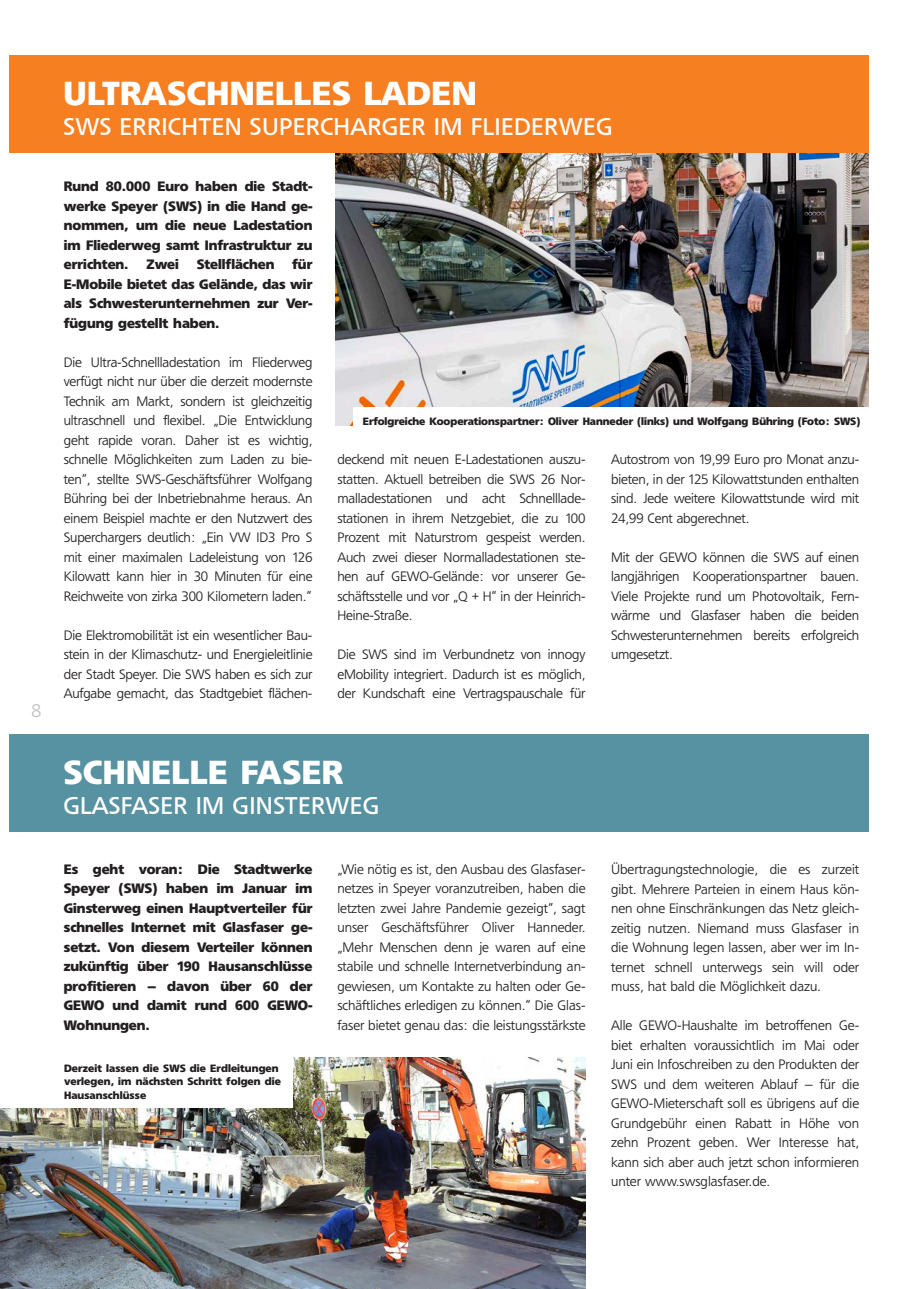
<style>
.page{position:relative;width:906px;height:1289px;background:#fff}
.page>*{position:absolute;margin:0;border:0;box-sizing:border-box;transform-origin:0 0}
.t1{font:700 33px "Freeborn SB";letter-spacing:.015em;color:#fff}
.t2{font:23.85px "Freeborn SB";letter-spacing:.015em;color:#fff}
.t3{font:300 18px "Freeborn SB";color:#bdbfc7}
.t4{font:300 13.5px/19.5px "Freeborn SB";letter-spacing:-.01em;color:#231f20;text-align:justify}
.t5{font:700 13.5px/19.5px "Freeborn SB";color:#231f20;text-align:justify}
.t6{font:700 10.5px/13.5px "Freeborn SB";letter-spacing:.01em;color:#231f20}
</style>
<div class="page">
<img style="left:335px;top:153px;width:533px;height:272px">
<div style="left:9px;top:55px;width:859px;height:98px;background:#f57f21"></div>
<div style="left:9px;top:734px;width:859px;height:97px;background:#5692a1"></div>
<div style="left:353px;top:407px;width:515px;height:31px;background:#fff"></div>
<img style="left:0;top:1057px;width:585px;height:231px">
<div style="left:0;top:1049px;width:293px;height:59px;background:#fff"></div>
<h3 class="t3" style="left:31px;top:700px;width:11px">8</h3>
<h1 class="t1" style="left:63px;top:74px;width:414px">ULTRASCHNELLES LADEN</h1>
<h2 class="t2" style="left:63px;top:113px;width:550px">SWS ERRICHTEN SUPERCHARGER IM FLIEDERWEG</h2>
<p class="t5" style="left:64px;top:176px;width:250px">Rund 80.000 Euro haben die Stadt&shy;werke Speyer (SWS) in die Hand ge&shy;nommen, um die neue Ladestation im Fliederweg samt Infrastruktur zu errichten.</p>
<p class="t5" style="left:64px;top:254px;width:250px;text-indent:228px">für E-Mobile bietet das Gelände, das wir als Schwesterunternehmen zur Ver&shy;fügung gestellt haben.</p>
<p class="t4" style="left:64px;top:352px;width:250px">Die Ultra-Schnellladestation im Fliederweg verfügt nicht nur über die derzeit modernste Technik am Markt, sondern ist gleichzeitig ultraschnell und flexibel. „Die Entwicklung geht rapide voran. Daher ist es wichtig, schnelle Möglichkeiten zum Laden zu bie&shy;ten“, stellte SWS-Geschäftsführer Wolfgang Bühring bei der Inbetriebnahme heraus. An einem Beispiel machte er den Nutzwert des Superchargers deutlich: „Ein VW ID3 Pro S mit einer maximalen Ladeleistung von 126<br>Kilowatt kann hier in 30 Minuten für eine Reichweite von zirka 300 Kilometern laden.“</p>
<p class="t4" style="left:64px;top:625px;width:250px">Die Elektromobilität ist ein wesentlicher Bau&shy;stein in der Klimaschutz- und Energieleitlinie der Stadt Speyer. Die SWS haben es sich zur Aufgabe gemacht, das Stadtgebiet flächen-</p>
<p class="t5" style="left:147px;top:254px;width:34px">Zwei</p>
<p class="t5" style="left:197px;top:254px;width:79px">Stellflächen</p>
<p class="t6" style="left:363px;top:414px;width:499px">Erfolgreiche Kooperationspartner: Oliver Hanneder (links) und Wolfgang Bühring (Foto: SWS)</p>
<p class="t4" style="left:337px;top:449px;width:250px">deckend mit neuen E-Ladestationen auszu&shy;statten. Aktuell betreiben die SWS 26 Nor&shy;malladestationen und acht Schnelllade&shy;stationen in ihrem Netzgebiet, die zu 100<br>Prozent mit Naturstrom gespeist werden.<br>Auch zwei dieser Normalladestationen ste&shy;hen auf GEWO-Gelände: vor unserer Ge&shy;schäftsstelle und vor „Q + H“ in der Heinrich-Heine-Straße.</p>
<p class="t4" style="left:337px;top:644px;width:250px">Die SWS sind im Verbundnetz von innogy eMobility integriert. Dadurch ist es möglich, der Kundschaft eine Vertragspauschale für</p>
<p class="t4" style="left:611px;top:449px;width:250px">Autostrom von 19,99 Euro pro Monat anzu&shy;bieten, in der 125 Kilowattstunden enthalten sind. Jede weitere Kilowattstunde wird mit 24,99 Cent abgerechnet.</p>
<p class="t4" style="left:611px;top:547px;width:250px">Mit der GEWO können die SWS auf einen langjährigen Kooperationspartner bauen.<br>Viele Projekte rund um Photovoltaik, Fern&shy;wärme und Glasfaser haben die beiden Schwesterunternehmen bereits erfolgreich umgesetzt.</p>
<h1 class="t1" style="left:63px;top:752px;width:281px">SCHNELLE FASER</h1>
<h2 class="t2" style="left:63px;top:791px;width:317px">GLASFASER IM GINSTERWEG</h2>
<p class="t5" style="left:64px;top:859px;width:250px">Es geht voran: Die Stadtwerke Speyer (SWS) haben im Januar im Ginsterweg einen Hauptverteiler für schnelles Internet mit Glasfaser ge&shy;setzt. Von diesem Verteiler können zukünftig über 190 Hausanschlüsse profitieren – davon über 60 der GEWO und damit rund 600 GEWO-Wohnungen.</p>
<p class="t6" style="left:64px;top:1061px;width:218px">Derzeit lassen die SWS die Erdleitungen verlegen, im nächsten Schritt folgen die<br>Hausanschlüsse</p>
<p class="t4" style="left:337px;top:859px;width:250px">„Wie nötig es ist, den Ausbau des Glasfaser&shy;netzes in Speyer voranzutreiben, haben die letzten zwei Jahre Pandemie gezeigt“, sagt unser Geschäftsführer Oliver Hanneder. „Mehr Menschen denn je waren auf eine stabile und schnelle Internetverbindung an&shy;gewiesen, um Kontakte zu halten oder Ge&shy;schäftliches erledigen zu können.“ Die Glas&shy;faser bietet genau das: die leistungsstärkste</p>
<p class="t4" style="left:611px;top:859px;width:250px">Übertragungstechnologie, die es zurzeit gibt. Mehrere Parteien in einem Haus kön&shy;nen ohne Einschränkungen das Netz gleich&shy;zeitig nutzen. Niemand muss Glasfaser in die Wohnung legen lassen, aber wer im In&shy;ternet schnell unterwegs sein will oder muss, hat bald die Möglichkeit dazu.</p>
<p class="t4" style="left:611px;top:1015px;width:250px">Alle GEWO-Haushalte im betroffenen Ge&shy;biet erhalten voraussichtlich im Mai oder Juni ein Infoschreiben zu den Produkten der SWS und dem weiteren Ablauf – für die GEWO-Mieterschaft soll es übrigens auf die Grundgebühr einen Rabatt in Höhe von zehn Prozent geben. Wer Interesse hat, kann sich aber auch jetzt schon informieren unter www.swsglasfaser.de.</p>
</div>
